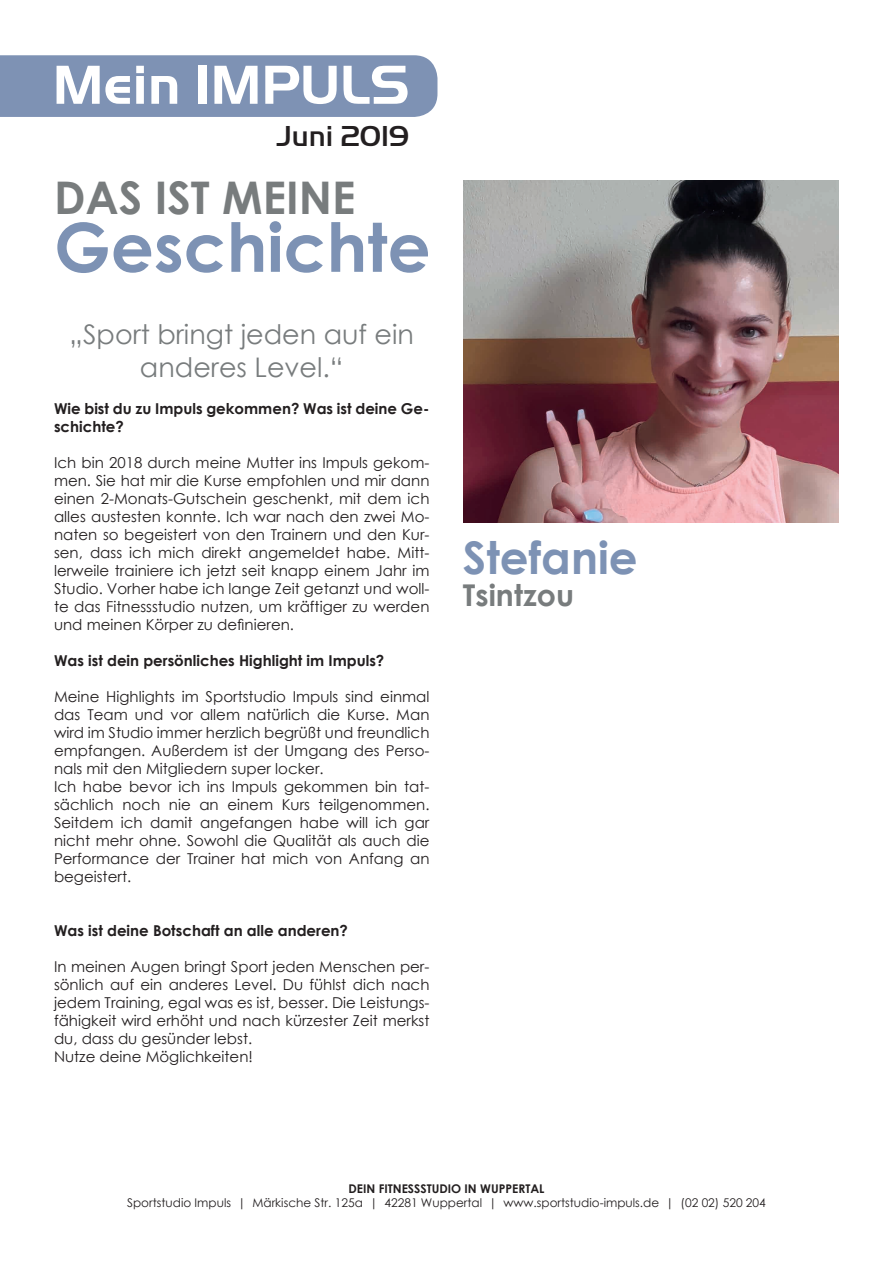
<style>
.page{position:relative;width:893px;height:1263px;background:#fff}
.page>*{position:absolute;margin:0;border:0;box-sizing:border-box;transform-origin:0 0}
.t1{font:700 67.5px "Century Gothic";color:#7d92b4}
.t2{font:700 57px "Handel Got D";color:#fff}
.t3{font:700 45px "Century Gothic";color:#787c7d}
.t4{font:700 45px "Century Gothic";color:#7d92b4}
.t5{font:700 30px "Century Gothic";color:#787c7d}
.t6{font:500 30px "Handel Got D";color:#231f20}
.t7{font:27px/32.4px "Century Gothic";color:#787c7d;text-align:center}
.t8{font:15px/18px "Century Gothic";color:#231f20}
.t9{font:700 15px/18px "Century Gothic";color:#231f20}
.t10{font:12px "Century Gothic";color:#231f20}
.t11{font:700 12px "Century Gothic";color:#231f20}
</style>
<div class="page">
<img style="left:463px;top:180px;width:376px;height:342px">
<div style="left:0;top:55px;width:437px;height:62px;background:#7e92b4"></div>
<h2 class="t2" style="left:53px;top:53px;width:358px">Mein IMPULS</h2>
<h3 class="t6" style="left:277px;top:119px;width:134px">Juni 2019</h3>
<h3 class="t3" style="left:54px;top:163px;width:303px">DAS IST MEINE</h3>
<h1 class="t1" style="left:54px;top:196px;width:378px">Geschichte</h1>
<h3 class="t7" style="left:70px;top:318px;width:346px">„Sport bringt jeden auf ein anderes Level.“</h3>
<p class="t9" style="left:54px;top:399px;width:377px">Wie bist du zu Impuls gekommen? Was ist deine Ge&shy;schichte?</p>
<p class="t8" style="left:54px;top:453px;width:377px;text-align:justify">Ich bin 2018 durch meine Mutter ins Impuls gekom&shy;men. Sie hat mir die Kurse empfohlen und mir dann einen 2-Monats-Gutschein geschenkt, mit dem ich alles austesten konnte. Ich war nach den zwei Mo&shy;naten so begeistert von den Trainern und den Kur&shy;sen, dass ich mich direkt angemeldet habe. Mitt&shy;lerweile trainiere ich jetzt seit knapp einem Jahr im Studio. Vorher habe ich lange Zeit getanzt und woll&shy;te das Fitnessstudio nutzen, um kräftiger zu werden und meinen Körper zu definieren.</p>
<p class="t9" style="left:54px;top:651px;width:332px">Was ist dein persönliches Highlight im Impuls?</p>
<p class="t8" style="left:54px;top:687px;width:377px">Meine Highlights im Sportstudio Impuls sind einmal das Team und vor allem natürlich die Kurse. Man wird im Studio immer herzlich begrüßt und freundlich empfangen. Außerdem ist der Umgang des Perso&shy;nals mit den Mitgliedern super locker.<br>Ich habe bevor ich ins Impuls gekommen bin tat&shy;sächlich noch nie an einem Kurs teilgenommen.<br>Seitdem ich damit angefangen habe will ich gar nicht mehr ohne. Sowohl die Qualität als auch die Performance der Trainer hat mich von Anfang an begeistert.</p>
<p class="t9" style="left:54px;top:921px;width:295px">Was ist deine Botschaft an alle anderen?</p>
<p class="t8" style="left:54px;top:957px;width:377px">In meinen Augen bringt Sport jeden Menschen per&shy;sönlich auf ein anderes Level. Du fühlst dich nach jedem Training, egal was es ist, besser. Die Leistungs&shy;fähigkeit wird erhöht und nach kürzester Zeit merkst du, dass du gesünder lebst.<br>Nutze deine Möglichkeiten!</p>
<h3 class="t4" style="left:463px;top:523px;width:176px">Stefanie</h3>
<h3 class="t5" style="left:463px;top:572px;width:112px">Tsintzou</h3>
<p class="t11" style="left:348px;top:1179px;width:198px">DEIN FITNESSSTUDIO IN WUPPERTAL</p>
<p class="t10" style="left:127px;top:1195px;width:640px">Sportstudio Impuls | Märkische Str. 125a | 42281 Wuppertal | www.sportstudio-impuls.de | (02 02) 520 204</p>
</div>
